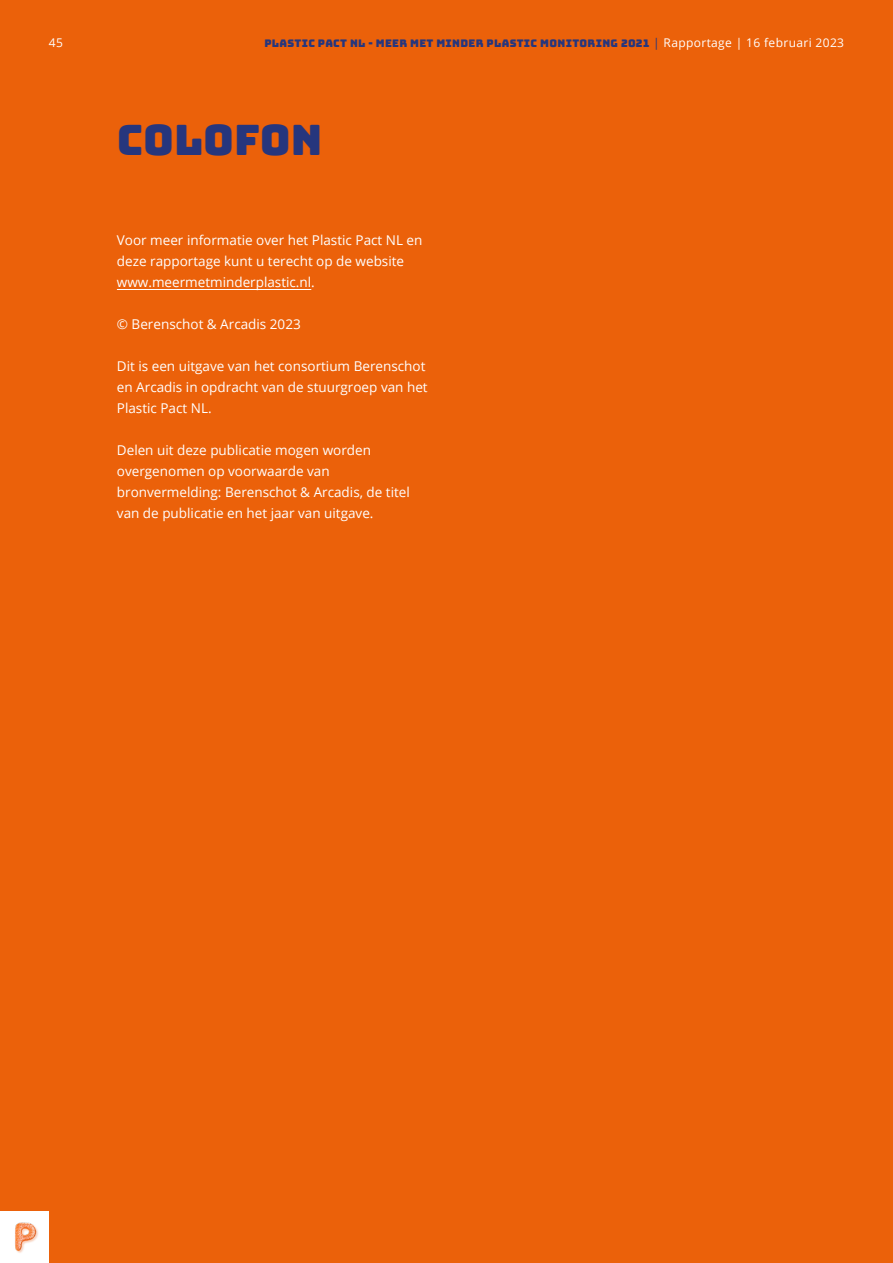
<style>
.page{position:relative;width:893px;height:1263px;background:#eb610a}
.page>*{position:absolute;margin:0;border:0;box-sizing:border-box;transform-origin:0 0}
.t1{font:42px "Bungee";color:#26367d}
.Brood{font:13.5px/21px "Open Sans";color:#fff}
.t2{font:12px "Open Sans";color:#fff}
.t3{font:10.5px "Bungee";letter-spacing:.03em;color:#26367d}
.s1{font-family:"Open Sans";font-size:12px}
.s2{font-family:"Open Sans";font-size:12px;color:#fff}
</style>
<div class="page">
<svg style="left:0;top:1211px;width:49px;height:52px;background:#fdeee6"></svg>
<hr style="left:117px;top:289px;width:194px;height:1px;background:#fff">
<p class="t2" style="left:49px;top:35px;width:16px">45</p>
<p class="t3" style="left:264px;top:38px;width:581px">PLASTIC PACT NL - MEER MET MINDER PLASTIC MONITORING 2021 <span class="s1">|</span> <span class="s2">Rapportage | 16 februari 2023</span></p>
<p class="t1" style="left:117px;top:116px;width:207px">COLOFON</p>
<p class="Brood" style="left:117px;top:229px;width:307px">Voor meer informatie over het Plastic Pact NL en deze rapportage kunt u terecht op de website www.meermetminderplastic.nl.</p>
<p class="Brood" style="left:117px;top:313px;width:185px">© Berenschot &amp; Arcadis 2023</p>
<p class="Brood" style="left:117px;top:355px;width:312px">Dit is een uitgave van het consortium Berenschot en Arcadis in opdracht van de stuurgroep van het<br>Plastic Pact NL.</p>
<p class="Brood" style="left:117px;top:439px;width:294px">Delen uit deze publicatie mogen worden overgenomen op voorwaarde van bronvermelding: Berenschot &amp; Arcadis, de titel van de publicatie en het jaar van uitgave.</p>
</div>
